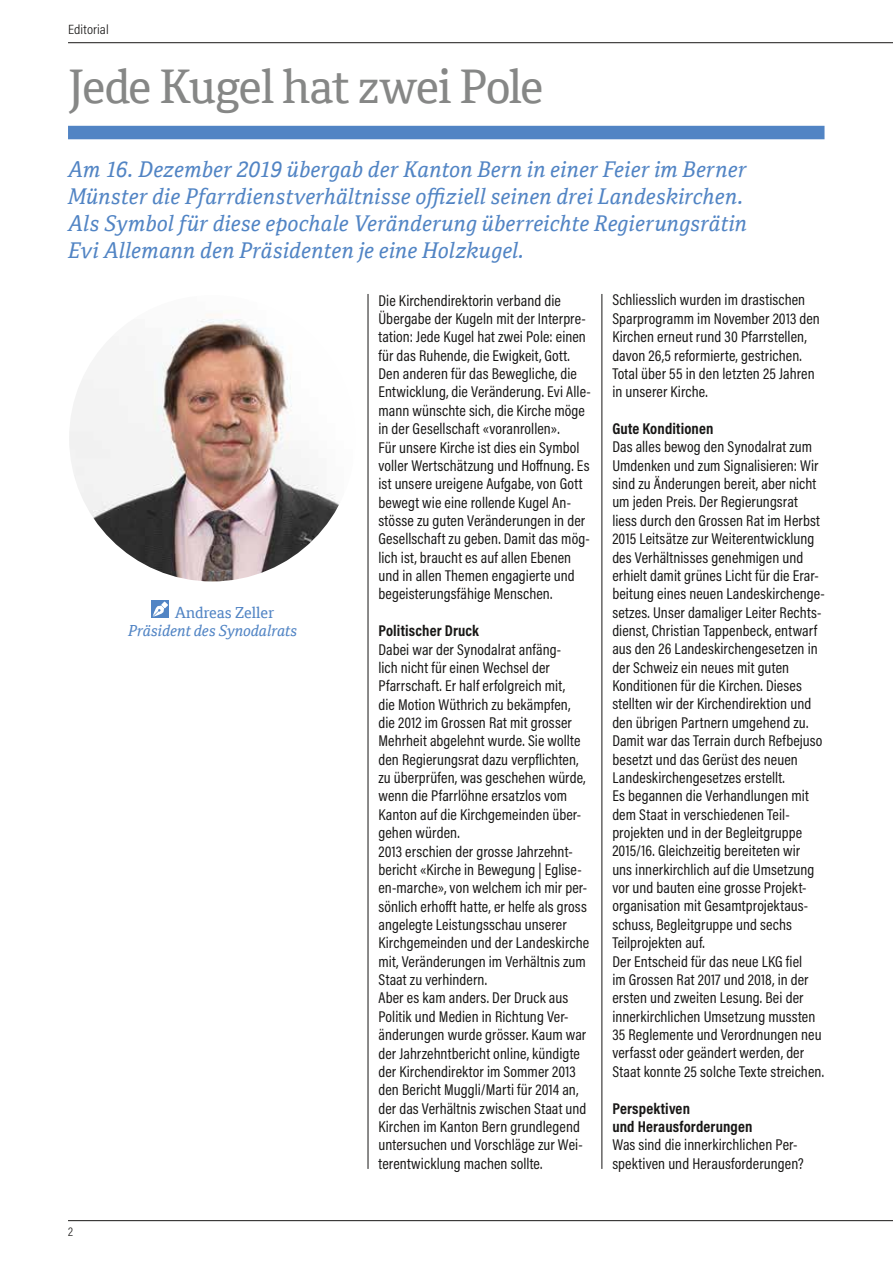
<style>
.page{position:relative;width:893px;height:1263px;background:#fff}
.page>*{position:absolute;margin:0;border:0;box-sizing:border-box;transform-origin:0 0}
.t1{font:46.5px "Cordale";letter-spacing:-.035em;color:#868786}
.t2{font:italic 21.75px/27px "Cordale";letter-spacing:.01em;color:#5184c4}
.t3{font:15.75px/18.3px "Acumin Pro Cond";letter-spacing:.005em;color:#181716}
.t4{font:700 15.75px/18.3px "Acumin Pro Cond";letter-spacing:.01em;color:#181716}
.t5{font:italic 15.3px "Cordale";letter-spacing:-.01em;color:#5184c4}
.t6{font:15.3px "Cordale";color:#5184c4}
.t7{font:300 13.5px "Acumin Pro Cond";letter-spacing:.01em;color:#181716;scale:1.1 1}
.t8{font:300 12.75px "Acumin Pro Cond";color:#181716}
</style>
<div class="page">
<hr style="left:68px;top:1220px;width:825px;height:1px;background:#181716">
<hr style="left:68px;top:42px;width:825px;height:1px;background:#181716">
<div style="left:151px;top:601px;width:18px;height:17px;background:#5184c4"></div>
<svg style="left:152px;top:605px;width:12px;height:12px"></svg>
<svg style="left:161px;top:601px;width:7px;height:7px"></svg>
<img style="left:69px;top:295px;width:286px;height:286px;border-radius:143px">
<div style="left:68px;top:126px;width:756px;height:13px;background:#5184c4"></div>
<hr style="left:368px;top:294px;width:1px;height:875px;background:#181716">
<hr style="left:602px;top:294px;width:1px;height:875px;background:#181716">
<p class="t7" style="left:68px;top:21px;width:39px">Editorial</p>
<h1 class="t1" style="left:68px;top:60px;width:477px">Jede Kugel hat zwei Pole</h1>
<p class="t2" style="left:68px;top:156px;width:681px">Am 16. Dezember 2019 übergab der Kanton Bern in einer Feier im Berner Münster die Pfarrdienstverhältnisse offiziell seinen drei Landeskirchen.<br>Als Symbol für diese epochale Veränderung überreichte Regierungsrätin Evi Allemann den Präsidenten je eine Holzkugel.</p>
<p class="t6" style="left:175px;top:603px;width:101px">Andreas Zeller</p>
<p class="t5" style="left:128px;top:622px;width:171px">Präsident des Synodalrats</p>
<p class="t8" style="left:68px;top:1224px;width:6px">2</p>
<p class="t3" style="left:378px;top:291px;width:214px">Die Kirchendirektorin verband die Übergabe der Kugeln mit der Interpre&shy;tation: Jede Kugel hat zwei Pole: einen für das Ruhende, die Ewigkeit, Gott.<br>Den anderen für das Bewegliche, die Entwicklung, die Veränderung. Evi Alle&shy;mann wünschte sich, die Kirche möge in der Gesellschaft «voranrollen».<br>Für unsere Kirche ist dies ein Symbol voller Wertschätzung und Hoffnung. Es ist unsere ureigene Aufgabe, von Gott bewegt wie eine rollende Kugel An&shy;stösse zu guten Veränderungen in der Gesellschaft zu geben. Damit das mög&shy;lich ist, braucht es auf allen Ebenen und in allen Themen engagierte und begeisterungsfähige Menschen.</p>
<p class="t4" style="left:378px;top:621px;width:102px">Politischer Druck</p>
<p class="t3" style="left:378px;top:640px;width:212px">Dabei war der Synodalrat anfäng-<br>lich nicht für einen Wechsel der Pfarrschaft. Er half erfolgreich mit,<br>die Motion Wüthrich zu bekämpfen, die 2012 im Grossen Rat mit grosser Mehrheit abgelehnt wurde. Sie wollte den Regierungsrat dazu verpflichten, zu überprüfen, was geschehen würde, wenn die Pfarrlöhne ersatzlos vom Kanton auf die Kirchgemeinden über&shy;gehen würden.<br>2013 erschien der grosse Jahrzehnt&shy;bericht «Kirche in Bewegung | Eglise&shy;en-marche», von welchem ich mir per&shy;sönlich erhofft hatte, er helfe als gross angelegte Leistungsschau unserer Kirchgemeinden und der Landeskirche mit, Veränderungen im Verhältnis zum Staat zu verhindern.<br>Aber es kam anders. Der Druck aus Politik und Medien in Richtung Ver&shy;änderungen wurde grösser. Kaum war der Jahrzehntbericht online, kündigte der Kirchendirektor im Sommer 2013 den Bericht Muggli/Marti für 2014 an, der das Verhältnis zwischen Staat und Kirchen im Kanton Bern grundlegend untersuchen und Vorschläge zur Wei&shy;terentwicklung machen sollte.</p>
<p class="t3" style="left:612px;top:290px;width:209px">Schliesslich wurden im drastischen Sparprogramm im November 2013 den Kirchen erneut rund 30 Pfarrstellen, davon 26,5 reformierte, gestrichen.<br>Total über 55 in den letzten 25 Jahren in unserer Kirche.</p>
<p class="t4" style="left:612px;top:419px;width:103px">Gute Konditionen</p>
<p class="t3" style="left:612px;top:437px;width:214px">Das alles bewog den Synodalrat zum Umdenken und zum Signalisieren: Wir sind zu Änderungen bereit, aber nicht um jeden Preis. Der Regierungsrat liess durch den Grossen Rat im Herbst 2015 Leitsätze zur Weiterentwicklung des Verhältnisses genehmigen und erhielt damit grünes Licht für die Erar&shy;beitung eines neuen Landeskirchenge&shy;setzes. Unser damaliger Leiter Rechts&shy;dienst, Christian Tappenbeck, entwarf aus den 26 Landeskirchengesetzen in der Schweiz ein neues mit guten Konditionen für die Kirchen. Dieses stellten wir der Kirchendirektion und den übrigen Partnern umgehend zu.<br>Damit war das Terrain durch Refbejuso besetzt und das Gerüst des neuen Landeskirchengesetzes erstellt.<br>Es begannen die Verhandlungen mit dem Staat in verschiedenen Teil&shy;projekten und in der Begleitgruppe 2015/16. Gleichzeitig bereiteten wir<br>uns innerkirchlich auf die Umsetzung vor und bauten eine grosse Projekt&shy;organisation mit Gesamtprojektaus&shy;schuss, Begleitgruppe und sechs Teilprojekten auf.<br>Der Entscheid für das neue LKG fiel<br>im Grossen Rat 2017 und 2018, in der ersten und zweiten Lesung. Bei der innerkirchlichen Umsetzung mussten 35 Reglemente und Verordnungen neu verfasst oder geändert werden, der Staat konnte 25 solche Texte streichen.</p>
<p class="t4" style="left:612px;top:1098px;width:142px">Perspektiven<br>und Herausforderungen</p>
<p class="t3" style="left:612px;top:1135px;width:193px">Was sind die innerkirchlichen Per&shy;spektiven und Herausforderungen?</p>
</div>
